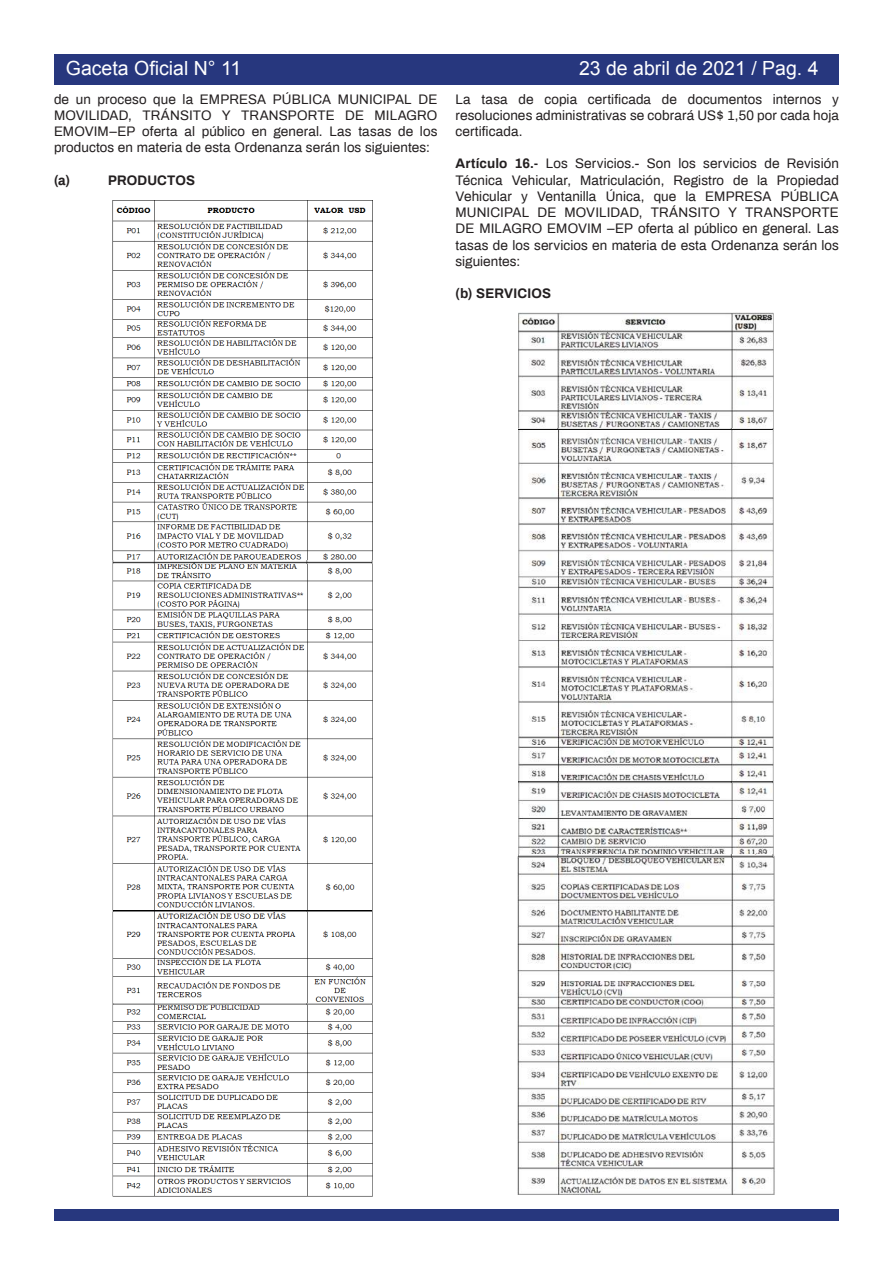
<style>
.page{position:relative;width:893px;height:1263px;background:#fff}
.page>*{position:absolute;margin:0;border:0;box-sizing:border-box;transform-origin:0 0}
.t1{font:19.5px "Arial";color:#fff}
.t2{font:13.5px/16.2px "Archivo";letter-spacing:.005em;color:#231f20;text-align:justify}
.t3{font:700 13.5px "Archivo";letter-spacing:.01em;color:#231f20}
.s1{font-weight:700}
</style>
<div class="page">
<div style="left:54px;top:54px;width:785px;height:30px;background:#27377e"></div>
<div style="left:54px;top:1209px;width:785px;height:12px;background:#27377e"></div>
<img style="left:112px;top:200px;width:261px;height:803px">
<img style="left:112px;top:561px;width:261px;height:2px">
<img style="left:112px;top:911px;width:261px;height:1px">
<img style="left:112px;top:1005px;width:261px;height:192px">
<img style="left:112px;top:1003px;width:261px;height:2px">
<img style="left:517px;top:312px;width:258px;height:883px">
<img style="left:518px;top:428px;width:256px;height:1px">
<img style="left:518px;top:781px;width:256px;height:1px">
<img style="left:518px;top:854px;width:256px;height:3px">
<h1 class="t1" style="left:66px;top:55px;width:177px">Gaceta Oficial N° 11</h1>
<h1 class="t1" style="left:579px;top:55px;width:241px">23 de abril de 2021 / Pag. 4</h1>
<p class="t2" style="left:54px;top:90px;width:385px">de un proceso que la EMPRESA PÚBLICA MUNICIPAL DE MOVILIDAD, TRÁNSITO Y TRANSPORTE DE MILAGRO EMOVIM–EP oferta al público en general. Las tasas de los productos en materia de esta Ordenanza serán los siguientes:</p>
<p class="t3" style="left:54px;top:171px;width:18px">(a)</p>
<p class="t3" style="left:108px;top:171px;width:89px">PRODUCTOS</p>
<p class="t2" style="left:455px;top:90px;width:385px">La tasa de copia certificada de documentos internos y resoluciones administrativas se cobrará US$ 1,50 por cada hoja certificada.</p>
<p class="t2" style="left:455px;top:155px;width:385px"><span class="s1">Artículo 16.-</span> Los Servicios.- Son los servicios de Revisión Técnica Vehicular, Matriculación, Registro de la Propiedad Vehicular y Ventanilla Única, que la EMPRESA PÚBLICA MUNICIPAL DE MOVILIDAD, TRÁNSITO Y TRANSPORTE DE MILAGRO EMOVIM –EP oferta al público en general. Las tasas de los servicios en materia de esta Ordenanza serán los siguientes:</p>
<p class="t3" style="left:455px;top:284px;width:97px">(b) SERVICIOS</p>
</div>
